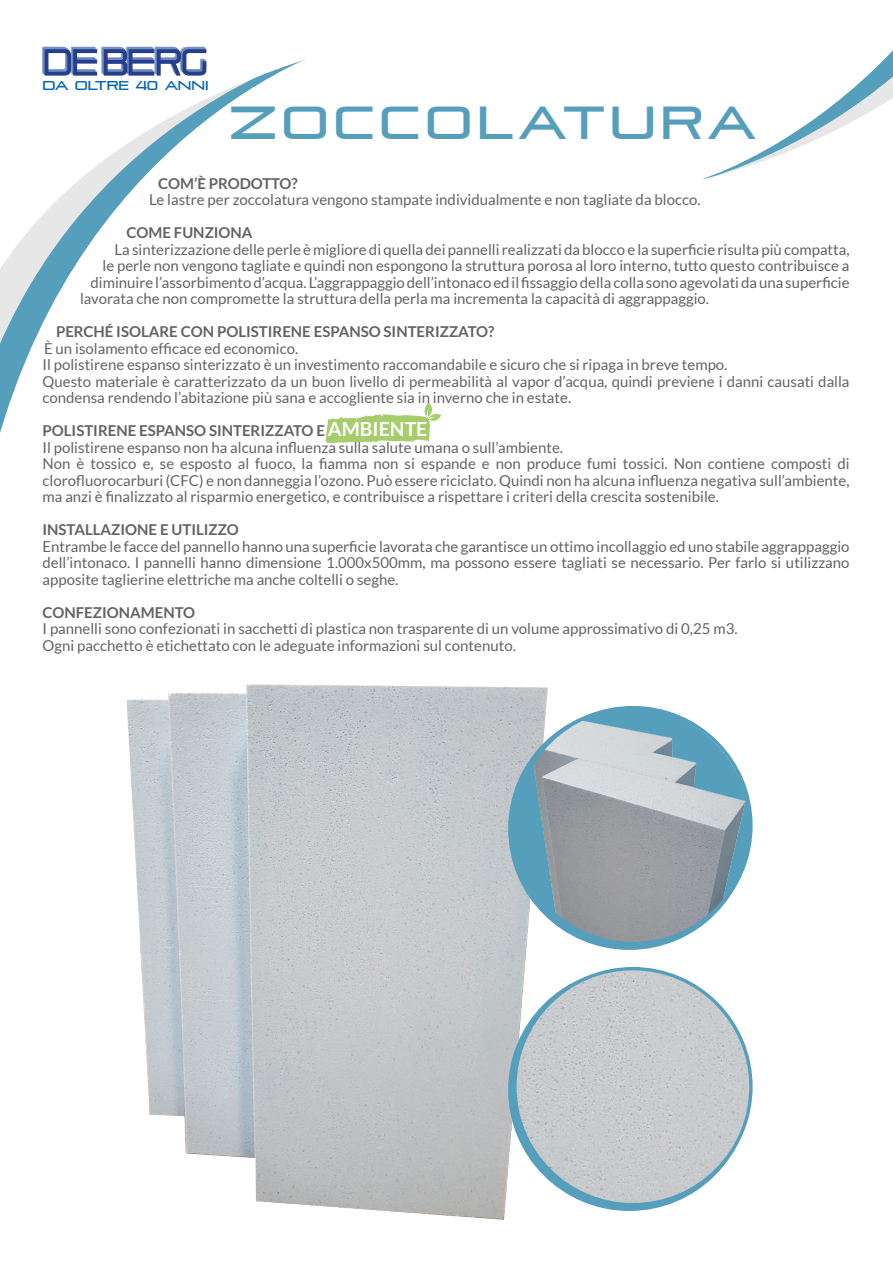
<style>
.page{position:relative;width:893px;height:1263px;background:#fff}
.page>*{position:absolute;margin:0;border:0;box-sizing:border-box;transform-origin:0 0}
.t1{font:46.2px "Pirulen Rg";letter-spacing:.1em;color:#559fbc}
.t2{font:15px/16.5px "Lato";color:#636366;text-align:justify}
.t3{font:700 15px "Lato";color:#636366}
.t4{font:12.75px "Pirulen Rg";color:#0166b3}
.s1{font-size:19.5px;color:#fff}
</style>
<div class="page">
<svg style="left:336px;top:402px;width:105px;height:41px"></svg>
<svg style="left:0;top:344px;width:336px;height:100px"></svg>
<svg style="left:0;top:269px;width:73px;height:75px"></svg>
<svg style="left:0;top:46px;width:306px;height:223px"></svg>
<svg style="left:703px;top:50px;width:190px;height:129px"></svg>
<svg style="left:43px;top:47px;width:163px;height:29px"></svg>
<img style="left:126px;top:684px;width:442px;height:536px">
<div style="left:509px;top:969px;width:241px;height:241px;background:#559fbc;border-radius:50%"></div>
<img style="left:515px;top:969px;width:236px;height:236px;border-radius:118px">
<div style="left:509px;top:708px;width:241px;height:241px;background:#559fbc;border-radius:50%"></div>
<img style="left:515px;top:708px;width:236px;height:236px;border-radius:118px">
<p class="t4" style="left:43px;top:77px;width:167px">DƑ OLTRE 40 ƑNNI</p>
<p class="t1" style="left:229px;top:95px;width:528px">ZOCCOLƑTURƑ</p>
<p class="t3" style="left:158px;top:174px;width:141px">COM’È PRODOTTO?</p>
<p class="t2" style="left:149px;top:191px;width:553px">Le lastre per zoccolatura vengono stampate individualmente e non tagliate da blocco.</p>
<p class="t3" style="left:127px;top:224px;width:128px">COME FUNZIONA</p>
<p class="t2" style="left:115px;top:241px;width:737px">La sinterizzazione delle perle è migliore di quella dei pannelli realizzati da blocco e la superficie risulta più compatta,</p>
<p class="t2" style="left:103px;top:257px;width:749px">le perle non vengono tagliate e quindi non espongono la struttura porosa al loro interno, tutto questo contribuisce a</p>
<p class="t2" style="left:91px;top:274px;width:761px">diminuire l’assorbimento d’acqua. L’aggrappaggio dell’intonaco ed il fissaggio della colla sono agevolati da una superficie</p>
<p class="t2" style="left:80px;top:290px;width:631px">lavorata che non compromette la struttura della perla ma incrementa la capacità di aggrappaggio.</p>
<p class="t3" style="left:56px;top:323px;width:440px">PERCHÉ ISOLARE CON POLISTIRENE ESPANSO SINTERIZZATO?</p>
<p class="t2" style="left:44px;top:340px;width:256px">È un isolamento efficace ed economico.</p>
<p class="t2" style="left:43px;top:356px;width:686px">Il polistirene espanso sinterizzato è un investimento raccomandabile e sicuro che si ripaga in breve tempo.</p>
<p class="t2" style="left:43px;top:373px;width:809px">Questo materiale è caratterizzato da un buon livello di permeabilità al vapor d’acqua, quindi previene i danni causati dalla condensa rendendo l’abitazione più sana e accogliente sia in inverno che in estate.</p>
<p class="t3" style="left:43px;top:422px;width:386px">POLISTIRENE ESPANSO SINTERIZZATO E <span class="s1">AMBIENTE</span></p>
<p class="t2" style="left:43px;top:439px;width:522px">Il polistirene espanso non ha alcuna influenza sulla salute umana o sull’ambiente.</p>
<p class="t2" style="left:43px;top:455px;width:809px">Non è tossico e, se esposto al fuoco, la fiamma non si espande e non produce fumi tossici. Non contiene composti di clorofluorocarburi (CFC) e non danneggia l’ozono. Può essere riciclato. Quindi non ha alcuna influenza negativa sull’ambiente, ma anzi è finalizzato al risparmio energetico, e contribuisce a rispettare i criteri della crescita sostenibile.</p>
<p class="t3" style="left:43px;top:521px;width:198px">INSTALLAZIONE E UTILIZZO</p>
<p class="t2" style="left:43px;top:538px;width:809px">Entrambe le facce del pannello hanno una superficie lavorata che garantisce un ottimo incollaggio ed uno stabile aggrappaggio dell’intonaco. I pannelli hanno dimensione 1.000x500mm, ma possono essere tagliati se necessario. Per farlo si utilizzano apposite taglierine elettriche ma anche coltelli o seghe.</p>
<p class="t3" style="left:43px;top:603px;width:154px">CONFEZIONAMENTO</p>
<p class="t2" style="left:43px;top:620px;width:696px">I pannelli sono confezionati in sacchetti di plastica non trasparente di un volume approssimativo di 0,25 m3.</p>
<p class="t2" style="left:43px;top:637px;width:475px">Ogni pacchetto è etichettato con le adeguate informazioni sul contenuto.</p>
</div>
